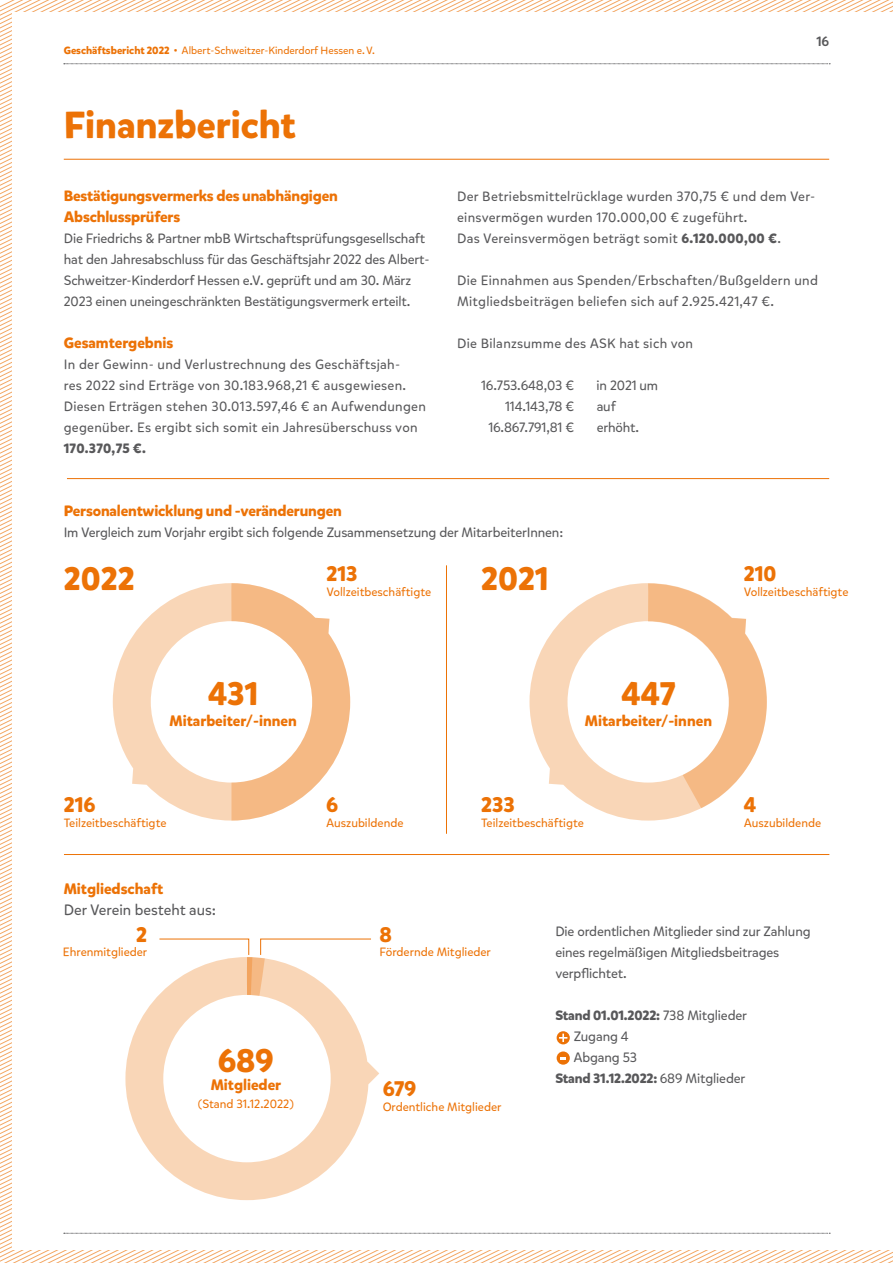
<style>
.page{position:relative;width:893px;height:1263px;background:#fff}
.page>*{position:absolute;margin:0;border:0;box-sizing:border-box;transform-origin:0 0}
.t1{font:700 37.5px "Mikado";color:#ec7206}
.t2{font:700 32.7px "Mikado";color:#ec7206}
.t3{font:700 21.15px "Mikado";color:#ec7206}
.t4{font:700 15px/21px "Mikado";letter-spacing:-.01em;color:#ec7206}
.t5{font:15px "Mikado";color:#58585a}
.t6{font:13.5px/21px "Mikado";letter-spacing:.02em;color:#58585a}
.t7{font:13.5px/21px "Mikado";letter-spacing:-.01em;color:#58585a}
.t8{font:700 13.5px "Mikado";letter-spacing:-.01em;color:#58585a}
.t9{font:500 13.5px "Mikado";color:#58585a}
.t10{font:12px "Mikado";color:#ec7206}
.t11{font:10.5px "Mikado";color:#ec7206}
.s1{font-weight:700}
.s2{font-weight:400}
</style>
<div class="page">
<svg style="left:64px;top:64px;width:766px;height:1px"></svg>
<svg style="left:0;top:1213px;width:893px;height:50px"></svg>
<svg style="left:113px;top:583px;width:118px;height:237px"></svg>
<hr style="left:64px;top:159px;width:765px;height:1px;background:#ec7206">
<hr style="left:67px;top:478px;width:762px;height:1px;background:#ec7206">
<hr style="left:64px;top:854px;width:765px;height:1px;background:#ec7206">
<svg style="left:125px;top:995px;width:254px;height:205px"></svg>
<svg style="left:159px;top:939px;width:212px;height:57px"></svg>
<svg style="left:557px;top:1031px;width:13px;height:13px"></svg>
<svg style="left:559px;top:1034px;width:8px;height:8px"></svg>
<svg style="left:557px;top:1051px;width:13px;height:14px"></svg>
<svg style="left:560px;top:1057px;width:6px;height:2px"></svg>
<hr style="left:446px;top:565px;width:1px;height:269px;background:#ec7206">
<svg style="left:529px;top:583px;width:173px;height:237px"></svg>
<svg style="left:648px;top:583px;width:119px;height:225px"></svg>
<svg style="left:231px;top:583px;width:119px;height:237px"></svg>
<p class="t11" style="left:64px;top:44px;width:313px"><span class="s1">Geschäftsbericht 2022 •</span> Albert-Schweitzer-Kinderdorf Hessen e.V.</p>
<h1 class="t1" style="left:64px;top:101px;width:234px">Finanzbericht</h1>
<p class="t4" style="left:64px;top:186px;width:276px">Bestätigungsvermerks des unabhängigen<br>Abschlussprüfers</p>
<p class="t7" style="left:64px;top:228px;width:367px">Die Friedrichs &amp; Partner mbB Wirtschaftsprüfungsgesellschaft hat den Jahresabschluss für das Geschäftsjahr 2022 des Albert-Schweitzer-Kinderdorf Hessen e.V. geprüft und am 30. März 2023 einen uneingeschränkten Bestätigungsvermerk erteilt.</p>
<p class="t4" style="left:64px;top:333px;width:111px">Gesamtergebnis</p>
<p class="t6" style="left:64px;top:354px;width:364px">In der Gewinn- und Verlustrechnung des Geschäftsjah-<br>res 2022 sind Erträge von 30.183.968,21 € ausgewiesen.<br>Diesen Erträgen stehen 30.013.597,46 € an Aufwendungen gegenüber. Es ergibt sich somit ein Jahresüberschuss von</p>
<p class="t8" style="left:64px;top:440px;width:84px">170.370,75 €.</p>
<p class="t9" style="left:816px;top:33px;width:14px">16</p>
<p class="t6" style="left:457px;top:186px;width:360px">Der Betriebsmittelrücklage wurden 370,75 € und dem Ver&shy;einsvermögen wurden 170.000,00 € zugeführt.<br>Das Vereinsvermögen beträgt somit <span class="s1">6.120.000,00 €</span>.</p>
<p class="t6" style="left:457px;top:270px;width:362px">Die Einnahmen aus Spenden/Erbschaften/Bußgeldern und<br>Mitgliedsbeiträgen beliefen sich auf 2.925.421,47 €.</p>
<p class="t6" style="left:457px;top:333px;width:237px">Die Bilanzsumme des ASK hat sich von</p>
<p class="t7" style="left:481px;top:375px;width:95px">16.753.648,03 €</p>
<p class="t7" style="left:597px;top:375px;width:63px">in 2021 um</p>
<p class="t7" style="left:505px;top:396px;width:71px">114.143,78 €</p>
<p class="t7" style="left:597px;top:396px;width:21px">auf</p>
<p class="t7" style="left:488px;top:417px;width:87px">16.867.791,81 €</p>
<p class="t7" style="left:597px;top:417px;width:44px">erhöht.</p>
<p class="t4" style="left:64px;top:501px;width:280px">Personalentwicklung und -veränderungen</p>
<p class="t7" style="left:64px;top:522px;width:501px">Im Vergleich zum Vorjahr ergibt sich folgende Zusammensetzung der MitarbeiterInnen:</p>
<h2 class="t2" style="left:64px;top:558px;width:72px">2022</h2>
<h3 class="t3" style="left:327px;top:561px;width:32px">213</h3>
<p class="t10" style="left:327px;top:584px;width:106px">Vollzeitbeschäftigte</p>
<h2 class="t2" style="left:481px;top:558px;width:69px">2021</h2>
<h3 class="t3" style="left:744px;top:561px;width:34px">210</h3>
<p class="t10" style="left:744px;top:584px;width:106px">Vollzeitbeschäftigte</p>
<h2 class="t2" style="left:208px;top:673px;width:52px">431</h2>
<p class="t4" style="left:170px;top:711px;width:129px">Mitarbeiter/-innen</p>
<h3 class="t3" style="left:64px;top:791px;width:33px">216</h3>
<p class="t10" style="left:64px;top:815px;width:104px">Teilzeitbeschäftigte</p>
<p class="t4" style="left:64px;top:879px;width:101px">Mitgliedschaft</p>
<p class="t5" style="left:64px;top:901px;width:154px">Der Verein besteht aus:</p>
<h3 class="t3" style="left:326px;top:791px;width:13px">6</h3>
<p class="t10" style="left:326px;top:815px;width:79px">Auszubildende</p>
<h2 class="t2" style="left:621px;top:673px;width:56px">447</h2>
<p class="t4" style="left:585px;top:711px;width:129px">Mitarbeiter/-innen</p>
<h3 class="t3" style="left:481px;top:791px;width:35px">233</h3>
<p class="t10" style="left:481px;top:815px;width:104px">Teilzeitbeschäftigte</p>
<h3 class="t3" style="left:744px;top:791px;width:14px">4</h3>
<p class="t10" style="left:744px;top:815px;width:79px">Auszubildende</p>
<h3 class="t3" style="left:136px;top:921px;width:12px">2</h3>
<p class="t10" style="left:63px;top:945px;width:86px">Ehrenmitglieder</p>
<h2 class="t2" style="left:218px;top:1040px;width:58px">689</h2>
<p class="t4" style="left:211px;top:1075px;width:72px">Mitglieder</p>
<p class="t10" style="left:198px;top:1097px;width:97px">(Stand 31.12.2022)</p>
<h3 class="t3" style="left:379px;top:921px;width:14px">8</h3>
<p class="t10" style="left:379px;top:945px;width:113px">Fördernde Mitglieder</p>
<h3 class="t3" style="left:383px;top:1075px;width:35px">679</h3>
<p class="t10" style="left:383px;top:1099px;width:120px">Ordentliche Mitglieder</p>
<p class="t7" style="left:555px;top:921px;width:257px">Die ordentlichen Mitglieder sind zur Zahlung eines regelmäßigen Mitgliedsbeitrages verpflichtet.</p>
<p class="t8" style="left:555px;top:1007px;width:193px">Stand 01.01.2022: <span class="s2">738 Mitglieder</span></p>
<p class="t7" style="left:574px;top:1026px;width:57px">Zugang 4</p>
<p class="t7" style="left:573px;top:1047px;width:65px">Abgang 53</p>
<p class="t8" style="left:555px;top:1070px;width:192px">Stand 31.12.2022: <span class="s2">689 Mitglieder</span></p>
</div>
